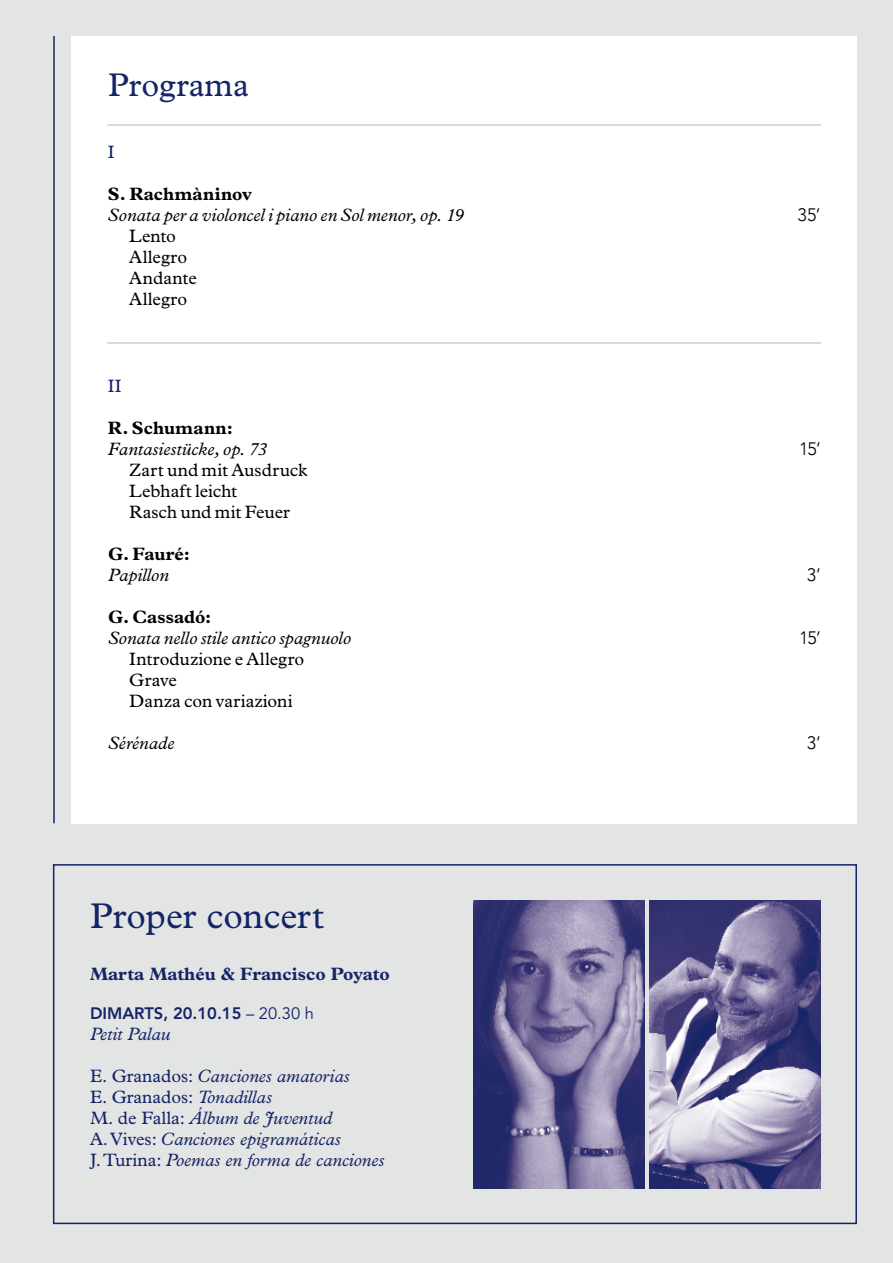
<style>
.page{position:relative;width:893px;height:1263px;background:#e3e4e4}
.page>*{position:absolute;margin:0;border:0;box-sizing:border-box;transform-origin:0 0}
.t1{font:36px "Plantin";color:#132467}
.t2{font:33px "Plantin";color:#132467}
.t3{font:italic 18px/21px "Plantin";color:#132467}
.t4{font:18px/21px "Plantin";letter-spacing:.005em;color:#000}
.t5{font:italic 18px "Plantin";letter-spacing:.005em;color:#000}
.t6{font:700 18px "Plantin Std";letter-spacing:.01em;color:#000}
.t7{font:700 18px "Plantin Std";color:#132467}
.t8{font:300 18px "Avenir";color:#000}
.t9{font:18px "Plantin";color:#132467}
.t10{font:800 16.5px "Avenir LT Std";color:#132467}
.s1{font-weight:400}
.s2{font-style:normal}
</style>
<div class="page">
<div style="left:72px;top:36px;width:785px;height:787px;background:#fff"></div>
<div style="left:53px;top:864px;width:804px;height:360px;border:2px solid #132467"></div>
<img style="left:473px;top:900px;width:172px;height:288px">
<img style="left:650px;top:900px;width:171px;height:288px">
<hr style="left:53px;top:36px;width:2px;height:787px;background:#132467">
<hr style="left:107px;top:125px;width:714px;height:1px;background:#d9dadb">
<hr style="left:107px;top:342px;width:714px;height:2px;background:#d9dadb">
<h2 class="t2" style="left:108px;top:66px;width:142px">Programa</h2>
<p class="t9" style="left:108px;top:142px;width:8px">I</p>
<p class="t6" style="left:108px;top:183px;width:145px">S. Rachmàninov</p>
<p class="t5" style="left:108px;top:205px;width:357px">Sonata per a violoncel i piano en Sol menor, op. 19</p>
<p class="t8" style="left:798px;top:204px;width:24px">35’</p>
<p class="t4" style="left:129px;top:225px;width:69px">Lento<br>Allegro<br>Andante<br>Allegro</p>
<p class="t9" style="left:108px;top:376px;width:15px">II</p>
<p class="t6" style="left:108px;top:417px;width:126px">R. Schumann:</p>
<p class="t5" style="left:108px;top:439px;width:161px">Fantasiestücke, op. 73</p>
<p class="t8" style="left:799px;top:438px;width:23px">15’</p>
<p class="t4" style="left:129px;top:459px;width:180px">Zart und mit Ausdruck<br>Lebhaft leicht<br>Rasch und mit Feuer</p>
<p class="t6" style="left:108px;top:543px;width:83px">G. Fauré:</p>
<p class="t5" style="left:108px;top:565px;width:62px">Papillon</p>
<p class="t8" style="left:807px;top:564px;width:16px">3’</p>
<p class="t6" style="left:108px;top:606px;width:105px">G. Cassadó:</p>
<p class="t5" style="left:108px;top:628px;width:245px">Sonata nello stile antico spagnuolo</p>
<p class="t8" style="left:799px;top:627px;width:23px">15’</p>
<p class="t4" style="left:129px;top:648px;width:177px">Introduzione e Allegro<br>Grave<br>Danza con variazioni</p>
<p class="t5" style="left:108px;top:733px;width:68px">Sérénade</p>
<p class="t8" style="left:807px;top:732px;width:16px">3’</p>
<h1 class="t1" style="left:90px;top:896px;width:235px">Proper concert</h1>
<p class="t7" style="left:90px;top:963px;width:301px">Marta Mathéu &amp; Francisco Poyato</p>
<p class="t10" style="left:90px;top:1004px;width:225px">DIMARTS, 20.10.15 <span class="s1">– 20.30 h</span></p>
<p class="t3" style="left:90px;top:1023px;width:82px">Petit Palau</p>
<p class="t3" style="left:90px;top:1065px;width:296px"><span class="s2">E. Granados:</span> Canciones amatorias<br><span class="s2">E. Granados:</span> Tonadillas<br><span class="s2">M. de Falla:</span> Álbum de Juventud<br><span class="s2">A. Vives:</span> Canciones epigramáticas<br><span class="s2">J. Turina:</span> Poemas en forma de canciones</p>
</div>
